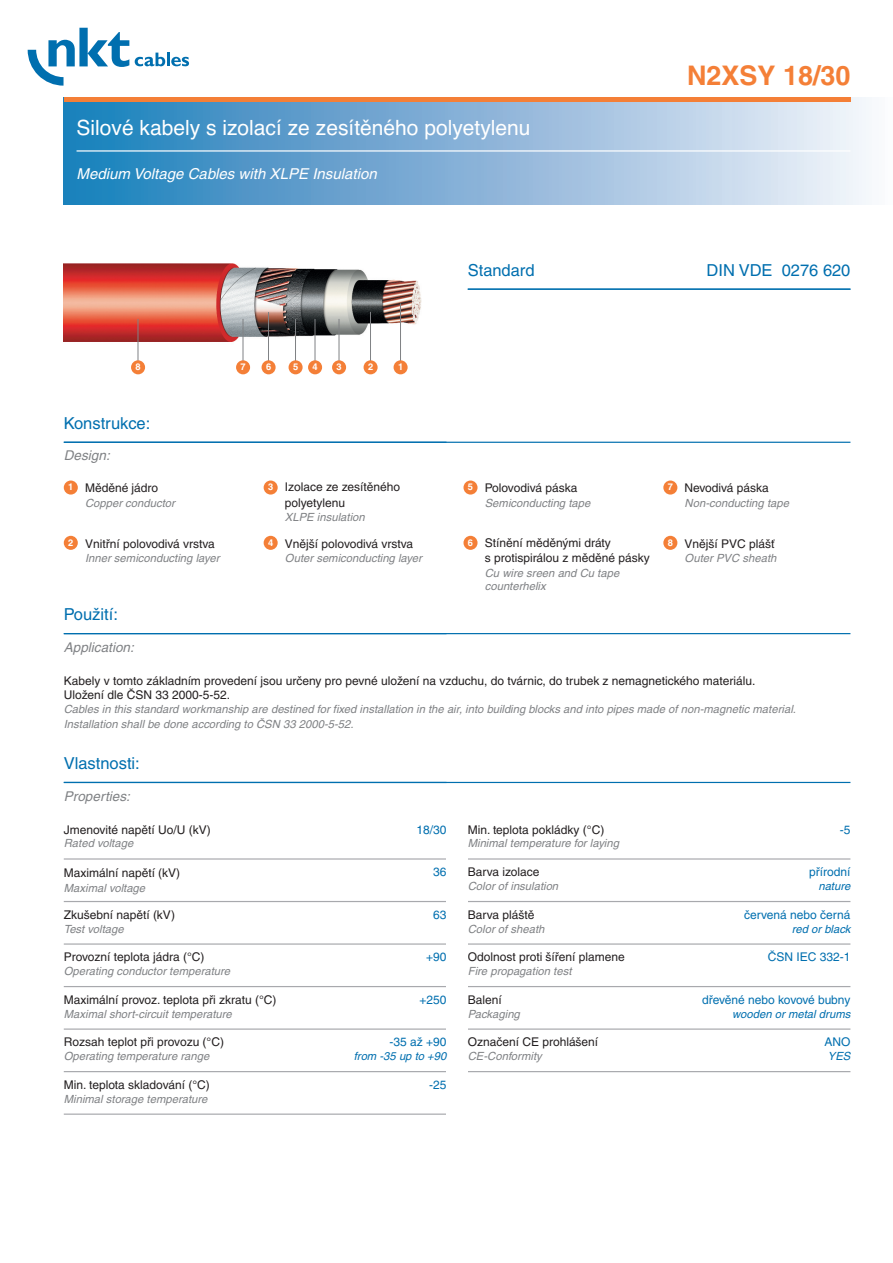
<style>
.page{position:relative;width:893px;height:1263px;background:#fff}
.page>*{position:absolute;margin:0;border:0;box-sizing:border-box;transform-origin:0 0}
.t1{font:700 27px "Helvetica CE";color:#f47f37}
.t2{font:21px "Helvetica";color:#fff}
.t3{font:16.5px "Helvetica CE";color:#006faf}
.t4{font:italic 15px "Helvetica CE";letter-spacing:.005em;color:#fff}
.t5{font:italic 13.5px "Helvetica CE";letter-spacing:.005em;color:#808285}
.t6{font:12px/15.5px "Helvetica CE";color:#231f20}
.t7{font:12px "Helvetica CE";color:#006faf}
.t8{font:italic 11.25px/13.5px "Helvetica CE";letter-spacing:.005em;color:#808285}
.t9{font:italic 11.25px "Helvetica CE";letter-spacing:.005em;color:#006faf}
.t10{font:700 9.3px "Helvetica CE";color:#fff}
</style>
<div class="page">
<div style="left:64px;top:98px;width:829px;height:106px;background:linear-gradient(to right,#1a7ab9,#faf4fb)"></div>
<svg style="left:28px;top:28px;width:101px;height:58px"></svg>
<svg style="left:135px;top:53px;width:54px;height:13px"></svg>
<hr style="left:64px;top:98px;width:786px;height:4px;background:#f47f37">
<hr style="left:77px;top:150px;width:773px;height:2px;background:#fff">
<hr style="left:468px;top:289px;width:382px;height:1px;background:#006faf">
<img style="left:64px;top:263px;width:358px;height:112px">
<hr style="left:138px;top:319px;width:1px;height:48px;background:#808285">
<div style="left:131px;top:360px;width:14px;height:14px;background:#f47f37;border-radius:50%"></div>
<hr style="left:243px;top:319px;width:1px;height:48px;background:#808285">
<div style="left:236px;top:360px;width:14px;height:14px;background:#f47f37;border-radius:50%"></div>
<hr style="left:268px;top:312px;width:1px;height:55px;background:#808285">
<div style="left:262px;top:360px;width:14px;height:14px;background:#f47f37;border-radius:50%"></div>
<hr style="left:295px;top:319px;width:1px;height:48px;background:#808285">
<div style="left:289px;top:360px;width:14px;height:14px;background:#f47f37;border-radius:50%"></div>
<hr style="left:315px;top:319px;width:1px;height:48px;background:#808285">
<div style="left:308px;top:360px;width:14px;height:14px;background:#f47f37;border-radius:50%"></div>
<hr style="left:339px;top:319px;width:1px;height:48px;background:#808285">
<div style="left:332px;top:360px;width:14px;height:14px;background:#f47f37;border-radius:50%"></div>
<hr style="left:370px;top:312px;width:1px;height:55px;background:#808285">
<div style="left:364px;top:360px;width:14px;height:14px;background:#f47f37;border-radius:50%"></div>
<hr style="left:400px;top:303px;width:1px;height:64px;background:#808285">
<div style="left:394px;top:360px;width:14px;height:14px;background:#f47f37;border-radius:50%"></div>
<div style="left:64px;top:480px;width:14px;height:15px;background:#f47f37;border-radius:50%"></div>
<div style="left:64px;top:536px;width:14px;height:14px;background:#f47f37;border-radius:50%"></div>
<div style="left:264px;top:480px;width:14px;height:15px;background:#f47f37;border-radius:50%"></div>
<div style="left:264px;top:536px;width:14px;height:14px;background:#f47f37;border-radius:50%"></div>
<div style="left:463px;top:480px;width:14px;height:15px;background:#f47f37;border-radius:50%"></div>
<div style="left:463px;top:536px;width:14px;height:14px;background:#f47f37;border-radius:50%"></div>
<div style="left:663px;top:480px;width:14px;height:15px;background:#f47f37;border-radius:50%"></div>
<div style="left:663px;top:536px;width:14px;height:14px;background:#f47f37;border-radius:50%"></div>
<hr style="left:64px;top:782px;width:786px;height:1px;background:#006faf">
<hr style="left:64px;top:858px;width:786px;height:1px;background:#a8a9ad">
<hr style="left:64px;top:901px;width:786px;height:1px;background:#a8a9ad">
<hr style="left:64px;top:943px;width:786px;height:2px;background:#a8a9ad">
<hr style="left:64px;top:986px;width:786px;height:1px;background:#a8a9ad">
<hr style="left:64px;top:1071px;width:786px;height:1px;background:#a8a9ad">
<hr style="left:64px;top:1028px;width:786px;height:2px;background:#a8a9ad">
<hr style="left:64px;top:1113px;width:391px;height:2px;background:#a8a9ad">
<div style="left:446px;top:812px;width:22px;height:349px;background:#fff"></div>
<hr style="left:64px;top:442px;width:786px;height:1px;background:#006faf">
<hr style="left:64px;top:633px;width:786px;height:1px;background:#006faf">
<h2 class="t2" style="left:77px;top:115px;width:456px">Silové kabely s izolací ze zesítěného polyetylenu</h2>
<h3 class="t4" style="left:77px;top:168px;width:302px">Medium Voltage Cables with XLPE Insulation</h3>
<h1 class="t1" style="left:687px;top:66px;width:165px">N2XSY 18/30</h1>
<h3 class="t3" style="left:468px;top:264px;width:68px">Standard</h3>
<h3 class="t3" style="left:707px;top:264px;width:145px">DIN VDE 0276 620</h3>
<p class="t10" style="left:135px;top:364px;width:7px">8</p>
<p class="t10" style="left:240px;top:364px;width:7px">7</p>
<p class="t10" style="left:266px;top:364px;width:7px">6</p>
<p class="t10" style="left:293px;top:364px;width:7px">5</p>
<p class="t10" style="left:312px;top:364px;width:7px">4</p>
<p class="t10" style="left:336px;top:364px;width:7px">3</p>
<p class="t10" style="left:368px;top:364px;width:7px">2</p>
<p class="t10" style="left:398px;top:364px;width:7px">1</p>
<h3 class="t3" style="left:64px;top:417px;width:88px">Konstrukce:</h3>
<p class="t5" style="left:64px;top:451px;width:48px">Design:</p>
<p class="t10" style="left:68px;top:484px;width:7px">1</p>
<p class="t6" style="left:85px;top:482px;width:75px">Měděné jádro</p>
<p class="t8" style="left:85px;top:497px;width:91px">Copper conductor</p>
<p class="t10" style="left:268px;top:484px;width:7px">3</p>
<p class="t6" style="left:285px;top:480px;width:117px">Izolace ze zesítěného polyetylenu</p>
<p class="t8" style="left:285px;top:512px;width:81px">XLPE insulation</p>
<p class="t10" style="left:468px;top:484px;width:7px">5</p>
<p class="t6" style="left:485px;top:482px;width:94px">Polovodivá páska</p>
<p class="t8" style="left:485px;top:497px;width:107px">Semiconducting tape</p>
<p class="t10" style="left:668px;top:484px;width:7px">7</p>
<p class="t6" style="left:685px;top:482px;width:86px">Nevodivá páska</p>
<p class="t8" style="left:685px;top:497px;width:106px">Non-conducting tape</p>
<p class="t10" style="left:68px;top:539px;width:7px">2</p>
<p class="t6" style="left:85px;top:537px;width:131px">Vnitřní polovodivá vrstva</p>
<p class="t8" style="left:85px;top:553px;width:136px">Inner semiconducting layer</p>
<p class="t10" style="left:268px;top:539px;width:7px">4</p>
<p class="t6" style="left:285px;top:537px;width:130px">Vnější polovodivá vrstva</p>
<p class="t8" style="left:285px;top:553px;width:139px">Outer semiconducting layer</p>
<p class="t10" style="left:468px;top:539px;width:7px">6</p>
<p class="t6" style="left:485px;top:536px;width:167px">Stínění měděnými dráty<br>s protispirálou z měděné pásky</p>
<p class="t8" style="left:485px;top:567px;width:136px">Cu wire sreen and Cu tape counterhelix</p>
<p class="t10" style="left:668px;top:539px;width:7px">8</p>
<p class="t6" style="left:685px;top:537px;width:92px">Vnější PVC plášť</p>
<p class="t8" style="left:685px;top:553px;width:93px">Outer PVC sheath</p>
<h3 class="t3" style="left:64px;top:608px;width:56px">Použití:</h3>
<p class="t5" style="left:64px;top:642px;width:72px">Application:</p>
<p class="t6" style="left:64px;top:674px;width:693px;line-height:14.4px">Kabely v tomto základním provedení jsou určeny pro pevné uložení na vzduchu, do tvárnic, do trubek z nemagnetického materiálu.<br>Uložení dle ČSN 33 2000-5-52.</p>
<p class="t8" style="left:64px;top:702px;width:734px;line-height:15.1px">Cables in this standard workmanship are destined for fixed installation in the air, into building blocks and into pipes made of non-magnetic material.<br>Installation shall be done according to ČSN 33 2000-5-52.</p>
<h3 class="t3" style="left:64px;top:757px;width:78px">Vlastnosti:</h3>
<p class="t5" style="left:64px;top:791px;width:68px">Properties:</p>
<p class="t6" style="left:64px;top:823px;width:148px">Jmenovité napětí Uo/U (kV)</p>
<p class="t8" style="left:64px;top:838px;width:71px">Rated voltage</p>
<p class="t7" style="left:416px;top:825px;width:31px">18/30</p>
<p class="t6" style="left:468px;top:823px;width:138px">Min. teplota pokládky (°C)</p>
<p class="t8" style="left:468px;top:838px;width:153px">Minimal temperature for laying</p>
<p class="t7" style="left:840px;top:825px;width:12px">-5</p>
<p class="t6" style="left:64px;top:866px;width:118px">Maximální napětí (kV)</p>
<p class="t8" style="left:64px;top:882px;width:83px">Maximal voltage</p>
<p class="t7" style="left:433px;top:867px;width:15px">36</p>
<p class="t6" style="left:468px;top:865px;width:73px">Barva izolace</p>
<p class="t8" style="left:468px;top:880px;width:92px">Color of insulation</p>
<p class="t7" style="left:809px;top:867px;width:43px">přírodní</p>
<p class="t9" style="left:818px;top:882px;width:34px">nature</p>
<p class="t6" style="left:64px;top:908px;width:113px">Zkušební napětí (kV)</p>
<p class="t8" style="left:64px;top:923px;width:61px">Test voltage</p>
<p class="t7" style="left:433px;top:910px;width:15px">63</p>
<p class="t6" style="left:468px;top:908px;width:68px">Barva pláště</p>
<p class="t8" style="left:468px;top:923px;width:78px">Color of sheath</p>
<p class="t7" style="left:744px;top:910px;width:108px">červená nebo černá</p>
<p class="t9" style="left:792px;top:924px;width:60px">red or black</p>
<p class="t6" style="left:64px;top:950px;width:142px">Provozní teplota jádra (°C)</p>
<p class="t8" style="left:64px;top:965px;width:168px">Operating conductor temperature</p>
<p class="t7" style="left:426px;top:952px;width:22px">+90</p>
<p class="t6" style="left:468px;top:950px;width:159px">Odolnost proti šíření plamene</p>
<p class="t8" style="left:468px;top:965px;width:105px">Fire propagation test</p>
<p class="t7" style="left:768px;top:952px;width:84px">ČSN IEC 332-1</p>
<p class="t6" style="left:64px;top:993px;width:214px">Maximální provoz. teplota při zkratu (°C)</p>
<p class="t8" style="left:64px;top:1008px;width:170px">Maximal short-circuit temperature</p>
<p class="t7" style="left:419px;top:995px;width:28px">+250</p>
<p class="t6" style="left:468px;top:993px;width:35px">Balení</p>
<p class="t8" style="left:468px;top:1008px;width:54px">Packaging</p>
<p class="t7" style="left:702px;top:995px;width:150px">dřevěné nebo kovové bubny</p>
<p class="t9" style="left:732px;top:1009px;width:120px">wooden or metal drums</p>
<p class="t6" style="left:64px;top:1035px;width:162px">Rozsah teplot při provozu (°C)</p>
<p class="t8" style="left:64px;top:1050px;width:147px">Operating temperature range</p>
<p class="t7" style="left:390px;top:1037px;width:58px">-35 až +90</p>
<p class="t9" style="left:354px;top:1052px;width:94px">from -35 up to +90</p>
<p class="t6" style="left:468px;top:1035px;width:132px">Označení CE prohlášení</p>
<p class="t8" style="left:468px;top:1050px;width:76px">CE-Conformity</p>
<p class="t7" style="left:824px;top:1037px;width:28px">ANO</p>
<p class="t9" style="left:828px;top:1052px;width:24px">YES</p>
<p class="t6" style="left:64px;top:1078px;width:148px">Min. teplota skladování (°C)</p>
<p class="t8" style="left:64px;top:1093px;width:145px">Minimal storage temperature</p>
<p class="t7" style="left:429px;top:1080px;width:19px">-25</p>
</div>
